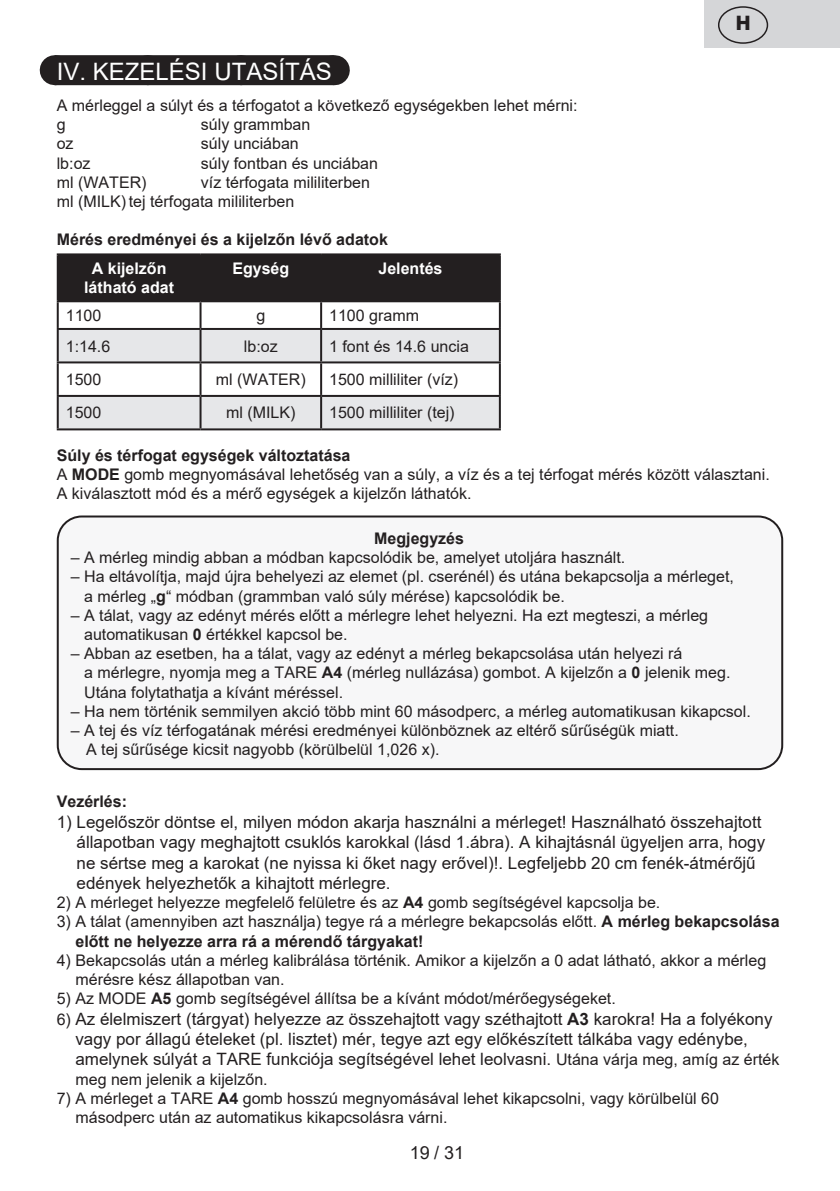
<style>
.page{position:relative;width:840px;height:1191px;background:#fff}
.page>*{position:absolute;margin:0;border:0;box-sizing:border-box;transform-origin:0 0}
.Grafický_nadpis_ETA{font:24px "Arial";color:#fff}
.t1{font:800 20px "Helvetica Neue OT";color:#231f20}
.t2{font:18px "Arial";color:#231f20}
.Normální{font:17px/20.4px "Arial";color:#231f20}
.Normální-2{font:16px/19.2px "Arial";color:#231f20}
._3_Text{font:16px "Arial";color:#231f20}
.Normální-3{font:700 16px "Arial";color:#231f20}
._3_Text-2{font:700 16px "Arial";color:#231f20}
.Normální-4{font:700 16px/19.2px "Arial";color:#fff;text-align:center}
.s1{font-weight:700}
.s2{font-size:16px}
</style>
<div class="page">
<div style="left:55px;top:55px;width:278px;height:30px;background:#231f20"></div>
<svg style="left:149px;top:55px;width:138px;height:1px"></svg>
<hr style="left:333px;top:55px;width:1px;height:30px;background:#231f20">
<div style="left:59px;top:255px;width:439px;height:45px;background:#231f20"></div>
<svg style="left:59px;top:330px;width:439px;height:98px;fill:#e6e7e9"></svg>
<hr style="left:57px;top:253px;width:143px;height:2px;background:#231f20">
<hr style="left:57px;top:255px;width:2px;height:45px;background:#231f20">
<hr style="left:200px;top:253px;width:121px;height:2px;background:#231f20">
<hr style="left:199px;top:255px;width:2px;height:45px;background:#231f20">
<hr style="left:321px;top:253px;width:179px;height:2px;background:#231f20">
<hr style="left:320px;top:255px;width:2px;height:45px;background:#231f20">
<hr style="left:498px;top:255px;width:2px;height:45px;background:#231f20">
<hr style="left:57px;top:300px;width:143px;height:2px;background:#231f20">
<hr style="left:57px;top:302px;width:2px;height:26px;background:#231f20">
<hr style="left:200px;top:300px;width:121px;height:2px;background:#231f20">
<hr style="left:199px;top:302px;width:2px;height:26px;background:#231f20">
<hr style="left:321px;top:300px;width:179px;height:2px;background:#231f20">
<hr style="left:320px;top:302px;width:2px;height:26px;background:#231f20">
<hr style="left:498px;top:302px;width:2px;height:26px;background:#231f20">
<hr style="left:57px;top:328px;width:143px;height:2px;background:#231f20">
<hr style="left:57px;top:330px;width:2px;height:31px;background:#231f20">
<hr style="left:200px;top:328px;width:121px;height:2px;background:#231f20">
<hr style="left:199px;top:330px;width:2px;height:31px;background:#231f20">
<hr style="left:321px;top:328px;width:179px;height:2px;background:#231f20">
<hr style="left:320px;top:330px;width:2px;height:31px;background:#231f20">
<hr style="left:498px;top:330px;width:2px;height:31px;background:#231f20">
<hr style="left:57px;top:361px;width:143px;height:2px;background:#231f20">
<hr style="left:57px;top:363px;width:2px;height:32px;background:#231f20">
<hr style="left:200px;top:361px;width:121px;height:2px;background:#231f20">
<hr style="left:199px;top:363px;width:2px;height:32px;background:#231f20">
<hr style="left:321px;top:361px;width:179px;height:2px;background:#231f20">
<hr style="left:320px;top:363px;width:2px;height:32px;background:#231f20">
<hr style="left:498px;top:363px;width:2px;height:32px;background:#231f20">
<hr style="left:57px;top:395px;width:143px;height:2px;background:#231f20">
<hr style="left:57px;top:397px;width:2px;height:31px;background:#231f20">
<hr style="left:200px;top:395px;width:121px;height:2px;background:#231f20">
<hr style="left:199px;top:397px;width:2px;height:31px;background:#231f20">
<hr style="left:321px;top:395px;width:179px;height:2px;background:#231f20">
<hr style="left:320px;top:397px;width:2px;height:31px;background:#231f20">
<hr style="left:498px;top:397px;width:2px;height:31px;background:#231f20">
<hr style="left:57px;top:428px;width:143px;height:2px;background:#231f20">
<hr style="left:200px;top:428px;width:121px;height:2px;background:#231f20">
<hr style="left:321px;top:428px;width:179px;height:2px;background:#231f20">
<div style="left:58px;top:516px;width:723px;height:253px;background:#f7f7f8;border-radius:24px"></div>
<div style="left:57px;top:515px;width:725px;height:255px;border:2px solid #231f20;border-radius:24px"></div>
<div style="left:704px;top:0;width:135px;height:48px;background:#d5d6d8"></div>
<div style="left:717px;top:6px;width:50px;height:38px;border:1px solid #231f20;border-radius:50%"></div>
<p class="t1" style="left:735px;top:11px;width:16px">H</p>
<p class="Grafický_nadpis_ETA" style="left:57px;top:55px;width:276px">IV. KEZELÉSI UTASÍTÁS</p>
<p class="_3_Text" style="left:57px;top:94px;width:522px">A mérleggel a súlyt és a térfogatot a következő egységekben lehet mérni:</p>
<p class="Normální-2" style="left:57px;top:115px;width:10px">g</p>
<p class="Normální-2" style="left:201px;top:115px;width:111px">súly grammban</p>
<p class="Normální-2" style="left:57px;top:134px;width:18px">oz</p>
<p class="Normální-2" style="left:201px;top:134px;width:99px">súly unciában</p>
<p class="Normální-2" style="left:57px;top:153px;width:35px">lb:oz</p>
<p class="Normální-2" style="left:201px;top:153px;width:178px">súly fontban és unciában</p>
<p class="Normální-2" style="left:57px;top:172px;width:91px">ml (WATER)</p>
<p class="Normální-2" style="left:201px;top:172px;width:170px">víz térfogata mililiterben</p>
<p class="Normální-2" style="left:57px;top:192px;width:239px">ml (MILK) tej térfogata mililiterben</p>
<p class="_3_Text-2" style="left:57px;top:228px;width:332px">Mérés eredményei és a kijelzőn lévő adatok</p>
<p class="Normální-4" style="left:84px;top:259px;width:91px">A kijelzőn látható adat</p>
<p class="Normální-4" style="left:232px;top:259px;width:58px">Egység</p>
<p class="Normální-4" style="left:378px;top:259px;width:66px">Jelentés</p>
<p class="Normální-2" style="left:66px;top:306px;width:37px">1100</p>
<p class="Normální-2" style="left:256px;top:306px;width:10px">g</p>
<p class="Normální-2" style="left:329px;top:306px;width:91px">1100 gramm</p>
<p class="Normální-2" style="left:66px;top:336px;width:46px">1:14.6</p>
<p class="Normální-2" style="left:244px;top:336px;width:35px">lb:oz</p>
<p class="Normální-2" style="left:329px;top:336px;width:141px">1 font és 14.6 uncia</p>
<p class="Normální-2" style="left:66px;top:370px;width:37px">1500</p>
<p class="Normální-2" style="left:216px;top:370px;width:91px">ml (WATER)</p>
<p class="Normální-2" style="left:329px;top:370px;width:130px">1500 milliliter (víz)</p>
<p class="Normální-2" style="left:66px;top:403px;width:37px">1500</p>
<p class="Normální-2" style="left:226px;top:403px;width:71px">ml (MILK)</p>
<p class="Normální-2" style="left:329px;top:403px;width:127px">1500 milliliter (tej)</p>
<p class="Normální-3" style="left:57px;top:444px;width:295px">Súly és térfogat egységek változtatása</p>
<p class="Normální-2" style="left:57px;top:465px;width:714px">A <span class="s1">MODE</span> gomb megnyomásával lehetőség van a súly, a víz és a tej térfogat mérés között választani.<br>A kiválasztott mód és a mérő egységek a kijelzőn láthatók.</p>
<p class="Normální-3" style="left:374px;top:527px;width:91px">Megjegyzés</p>
<p class="Normální-2" style="left:71px;top:548px;width:556px">– A mérleg mindig abban a módban kapcsolódik be, amelyet utoljára használt.</p>
<p class="Normální-2" style="left:84px;top:567px;width:651px;text-indent:-13px">– Ha eltávolítja, majd újra behelyezi az elemet (pl. cserénél) és utána bekapcsolja a mérleget, a mérleg „<span class="s1">g</span>“ módban (grammban való súly mérése) kapcsolódik be.</p>
<p class="Normální-2" style="left:84px;top:605px;width:625px;text-indent:-13px">– A tálat, vagy az edényt mérés előtt a mérlegre lehet helyezni. Ha ezt megteszi, a mérleg automatikusan <span class="s1">0</span> értékkel kapcsol be.</p>
<p class="Normální-2" style="left:84px;top:644px;width:647px;text-indent:-13px">– Abban az esetben, ha a tálat, vagy az edényt a mérleg bekapcsolása után helyezi rá<br>a mérlegre, nyomja meg a TARE <span class="s1">A4</span> (mérleg nullázása) gombot. A kijelzőn a <span class="s1">0</span> jelenik meg.<br>Utána folytathatja a kívánt méréssel.</p>
<p class="Normální-2" style="left:71px;top:701px;width:681px">– Ha nem történik semmilyen akció több mint 60 másodperc, a mérleg automatikusan kikapcsol.</p>
<p class="Normální-2" style="left:86px;top:720px;width:594px;text-indent:-15px">– A tej és víz térfogatának mérési eredményei különböznek az eltérő sűrűségük miatt.<br>A tej sűrűsége kicsit nagyobb (körülbelül 1,026 x).</p>
<p class="Normální-3" style="left:57px;top:790px;width:72px">Vezérlés:</p>
<p class="Normální" style="left:77px;top:811px;width:689px;text-indent:-20px">1) Legelőször döntse el, milyen módon akarja használni a mérleget! Használható összehajtott állapotban vagy meghajtott csuklós karokkal (lásd 1.ábra). A kihajtásnál ügyeljen arra, hogy ne sértse meg a karokat (ne nyissa ki őket nagy erővel)!. Legfeljebb 20 cm fenék-átmérőjű edények helyezhetők a kihajtott mérlegre.</p>
<p class="Normální-2" style="left:57px;top:893px;width:604px">2) A mérleget helyezze megfelelő felületre és az <span class="s1">A4</span> gomb segítségével kapcsolja be.</p>
<p class="Normální-2" style="left:75px;top:912px;width:705px;text-indent:-19px">3) A tálat (amennyiben azt használja) tegye rá a mérlegre bekapcsolás előtt. <span class="s1">A mérleg bekapcsolása előtt ne helyezze arra rá a mérendő tárgyakat!</span></p>
<p class="Normální-2" style="left:75px;top:950px;width:692px;text-indent:-19px">4) Bekapcsolás után a mérleg kalibrálása történik. Amikor a kijelzőn a 0 adat látható, akkor a mérleg mérésre kész állapotban van.</p>
<p class="Normální-2" style="left:57px;top:989px;width:560px">5) Az MODE <span class="s1">A5</span> gomb segítségével állítsa be a kívánt módot/mérőegységeket.</p>
<p class="Normální" style="left:75px;top:1008px;width:705px;text-indent:-19px"><span class="s2">6)</span> Az élelmiszert (tárgyat) helyezze az összehajtott vagy széthajtott <span class="s1">A3</span> karokra! Ha a folyékony vagy por állagú ételeket (pl. lisztet) mér, tegye azt egy előkészített tálkába vagy edénybe, amelynek súlyát a TARE funkciója segítségével lehet leolvasni. <span class="s2">Utána várja meg, amíg az érték</span></p>
<p class="Normální-2" style="left:75px;top:1069px;width:194px">meg nem jelenik a kijelzőn.</p>
<p class="Normální-2" style="left:75px;top:1088px;width:644px;text-indent:-19px">7) A mérleget a TARE <span class="s1">A4</span> gomb hosszú megnyomásával lehet kikapcsolni, vagy körülbelül 60 másodperc után az automatikus kikapcsolásra várni.</p>
<p class="t2" style="left:410px;top:1140px;width:56px">19 / 31</p>
</div>
